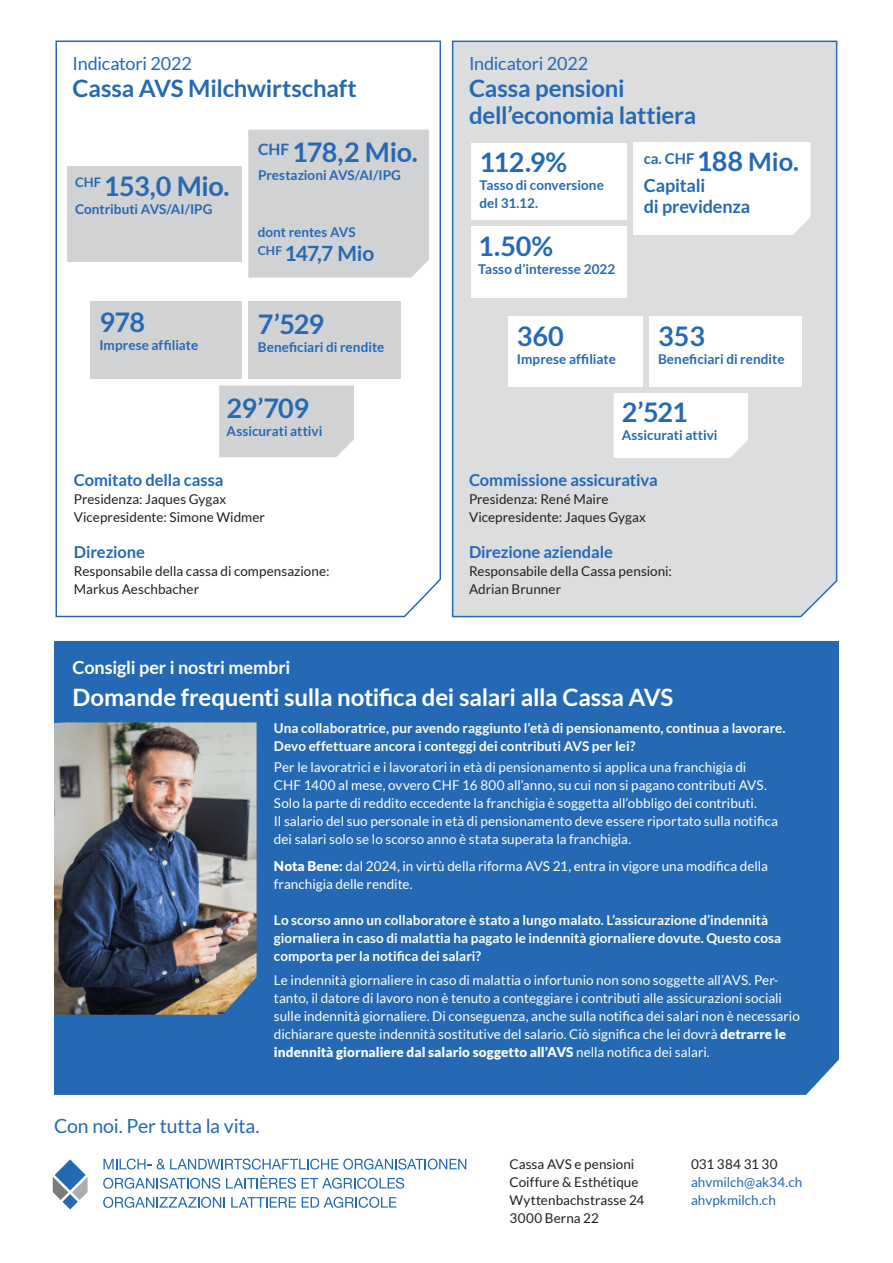
<style>
.page{position:relative;width:893px;height:1263px;background:#fff}
.page>*{position:absolute;margin:0;border:0;box-sizing:border-box;transform-origin:0 0}
.t1{font:700 27px "Lato";letter-spacing:-.02em;color:#2569b4}
.t2{font:700 24px "Lato";letter-spacing:-.01em;color:#2569b4}
.t3{font:700 24px "Lato";letter-spacing:-.01em;color:#fff}
.t4{font:700 21px "Lato";letter-spacing:-.025em;color:#2569b4}
.t5{font:19.5px "Lato";letter-spacing:-.01em;color:#2569b4}
.t6{font:18px "Lato";letter-spacing:-.015em;color:#2569b4}
.t7{font:700 18px "Lato";letter-spacing:-.005em;color:#fff}
.t8{font:700 18px/21px "Lato";letter-spacing:-.01em;color:#2569b4}
.t9{font:700 16.5px "Lato";letter-spacing:-.005em;color:#2569b4}
.t10{font:700 14.85px "Lato";color:#2569b4}
.t11{font:13.5px/18px "Lato";color:#fff}
.t12{font:700 13.5px/18px "Lato";color:#fff}
.t13{font:13.5px/18px "Lato";letter-spacing:.005em;color:#231f20}
.t14{font:700 13.5px "Lato";color:#2569b4}
.t15{font:13.5px "Lato";letter-spacing:.005em;color:#2569b4}
.s1{font-size:27px}
.s2{font-size:25.5px}
.s3{font-weight:900}
</style>
<div class="page">
<svg style="left:53px;top:1159px;width:35px;height:50px"></svg>
<svg style="left:103px;top:1158px;width:363px;height:11px"></svg>
<svg style="left:103px;top:1178px;width:117px;height:11px"></svg>
<svg style="left:226px;top:1175px;width:70px;height:14px"></svg>
<svg style="left:302px;top:1178px;width:102px;height:11px"></svg>
<svg style="left:103px;top:1197px;width:122px;height:11px"></svg>
<svg style="left:231px;top:1197px;width:65px;height:10px"></svg>
<svg style="left:302px;top:1197px;width:94px;height:11px"></svg>
<div style="left:54px;top:641px;width:785px;height:454px;background:#2569b4"></div>
<div style="left:451px;top:40px;width:387px;height:578px;background:#dcdddf"></div>
<svg style="left:55px;top:40px;width:386px;height:578px"></svg>
<div style="left:471px;top:226px;width:155px;height:71px;background:#fff"></div>
<svg style="left:633px;top:142px;width:178px;height:93px"></svg>
<div style="left:509px;top:316px;width:134px;height:70px;background:#fff"></div>
<div style="left:649px;top:316px;width:153px;height:70px;background:#fff"></div>
<svg style="left:614px;top:393px;width:134px;height:65px"></svg>
<img style="left:54px;top:722px;width:203px;height:293px">
<div style="left:471px;top:143px;width:155px;height:76px;background:#fff"></div>
<p class="t6" style="left:73px;top:53px;width:121px">Indicatori 2022</p>
<p class="t2" style="left:73px;top:75px;width:286px">Cassa AVS Milchwirtschaft</p>
<p class="t1" style="left:75px;top:171px;width:156px"><sup>CHF</sup> 153,0 Mio.</p>
<p class="t14" style="left:75px;top:201px;width:139px">Contributi AVS/AI/IPG</p>
<p class="t1" style="left:258px;top:137px;width:161px"><sup>CHF</sup> 178,2 Mio.</p>
<p class="t14" style="left:258px;top:167px;width:144px">Prestazioni AVS/AI/IPG</p>
<p class="t6" style="left:469px;top:53px;width:121px">Indicatori 2022</p>
<p class="t2" style="left:469px;top:75px;width:157px">Cassa pensioni</p>
<p class="t2" style="left:469px;top:102px;width:229px">dell’economia lattiera</p>
<p class="t1" style="left:479px;top:147px;width:89px">112.9%</p>
<p class="t14" style="left:479px;top:177px;width:126px">Tasso di conversione</p>
<p class="t14" style="left:479px;top:195px;width:60px">del 31.12.</p>
<p class="t10" style="left:644px;top:150px;width:157px">ca. CHF <span class="s1">188</span> <span class="s2">Mio.</span></p>
<p class="t8" style="left:644px;top:175px;width:108px">Capitali<br>di previdenza</p>
<p class="t1" style="left:99px;top:307px;width:47px">978</p>
<p class="t14" style="left:99px;top:338px;width:100px">Imprese affiliate</p>
<p class="t14" style="left:258px;top:224px;width:99px">dont rentes AVS</p>
<p class="t4" style="left:258px;top:241px;width:118px"><sup>CHF</sup> 147,7 Mio</p>
<p class="t1" style="left:478px;top:231px;width:76px">1.50%</p>
<p class="t14" style="left:478px;top:261px;width:139px">Tasso d’interesse 2022</p>
<p class="t1" style="left:258px;top:308px;width:68px">7’529</p>
<p class="t14" style="left:258px;top:339px;width:128px">Beneficiari di rendite</p>
<p class="t1" style="left:227px;top:392px;width:84px">29’709</p>
<p class="t14" style="left:227px;top:423px;width:97px">Assicurati attivi</p>
<p class="t1" style="left:517px;top:321px;width:48px">360</p>
<p class="t14" style="left:517px;top:352px;width:100px">Imprese affiliate</p>
<p class="t1" style="left:658px;top:321px;width:48px">353</p>
<p class="t14" style="left:658px;top:352px;width:128px">Beneficiari di rendite</p>
<p class="t1" style="left:622px;top:397px;width:68px">2’521</p>
<p class="t14" style="left:622px;top:428px;width:97px">Assicurati attivi</p>
<p class="t9" style="left:74px;top:471px;width:151px">Comitato della cassa</p>
<p class="t13" style="left:74px;top:490px;width:154px">Presidenza: Jaques Gygax</p>
<p class="t13" style="left:74px;top:508px;width:193px">Vicepresidente: Simone Widmer</p>
<p class="t9" style="left:74px;top:543px;width:73px">Direzione</p>
<p class="t13" style="left:74px;top:562px;width:257px">Responsabile della cassa di compensazione:</p>
<p class="t13" style="left:74px;top:580px;width:127px">Markus Aeschbacher</p>
<p class="t9" style="left:469px;top:471px;width:190px">Commissione assicurativa</p>
<p class="t13" style="left:469px;top:490px;width:141px">Presidenza: René Maire</p>
<p class="t13" style="left:469px;top:508px;width:178px">Vicepresidente: Jaques Gygax</p>
<p class="t9" style="left:469px;top:543px;width:145px">Direzione aziendale</p>
<p class="t13" style="left:469px;top:562px;width:204px">Responsabile della Cassa pensioni:</p>
<p class="t13" style="left:469px;top:580px;width:94px">Adrian Brunner</p>
<p class="t7" style="left:73px;top:657px;width:219px">Consigli per i nostri membri</p>
<p class="t3" style="left:73px;top:683px;width:602px">Domande frequenti sulla notifica dei salari alla Cassa AVS</p>
<p class="t12" style="left:274px;top:719px;width:513px">Una collaboratrice, pur avendo raggiunto l’età di pensionamento, continua a lavorare.<br>Devo effettuare ancora i conteggi dei contributi AVS per lei?</p>
<p class="t11" style="left:274px;top:758px;width:474px">Per le lavoratrici e i lavoratori in età di pensionamento si applica una franchigia di</p>
<p class="t11" style="left:274px;top:776px;width:494px">CHF 1400 al mese, ovvero CHF 16 800 all’anno, su cui non si pagano contributi AVS.</p>
<p class="t11" style="left:274px;top:794px;width:484px">Solo la parte di reddito eccedente la franchigia è soggetta all’obbligo dei contributi.</p>
<p class="t11" style="left:274px;top:812px;width:506px">Il salario del suo personale in età di pensionamento deve essere riportato sulla notifica</p>
<p class="t11" style="left:274px;top:830px;width:359px">dei salari solo se lo scorso anno è stata superata la franchigia.</p>
<p class="t11" style="left:274px;top:857px;width:496px"><span class="s3">Nota Bene:</span> dal 2024, in virtù della riforma AVS 21, entra in vigore una modifica della</p>
<p class="t11" style="left:274px;top:875px;width:140px">franchigia delle rendite.</p>
<p class="t12" style="left:274px;top:911px;width:509px">Lo scorso anno un collaboratore è stato a lungo malato. L’assicurazione d’indennità giornaliera in caso di malattia ha pagato le indennità giornaliere dovute. Questo cosa comporta per la notifica dei salari?</p>
<p class="t11" style="left:274px;top:971px;width:527px">Le indennità giornaliere in caso di malattia o infortunio non sono soggette all’AVS. Per&shy;tanto, il datore di lavoro non è tenuto a conteggiare i contributi alle assicurazioni sociali sulle indennità giornaliere. Di conseguenza, anche sulla notifica dei salari non è necessario dichiarare queste indennità sostitutive del salario. Ciò significa che lei dovrà <span class="s3">detrarre le indennità giornaliere dal salario soggetto all’AVS</span> nella notifica dei salari.</p>
<p class="t5" style="left:54px;top:1115px;width:207px">Con noi. Per tutta la vita.</p>
<p class="t13" style="left:509px;top:1154px;width:136px">Cassa AVS e pensioni<br>Coiffure &amp; Esthétique<br>Wyttenbachstrasse 24<br>3000 Berna 22</p>
<p class="t13" style="left:691px;top:1154px;width:88px">031 384 31 30</p>
<p class="t15" style="left:691px;top:1174px;width:113px">ahvmilch@ak34.ch</p>
<p class="t15" style="left:691px;top:1192px;width:86px">ahvpkmilch.ch</p>
</div>
